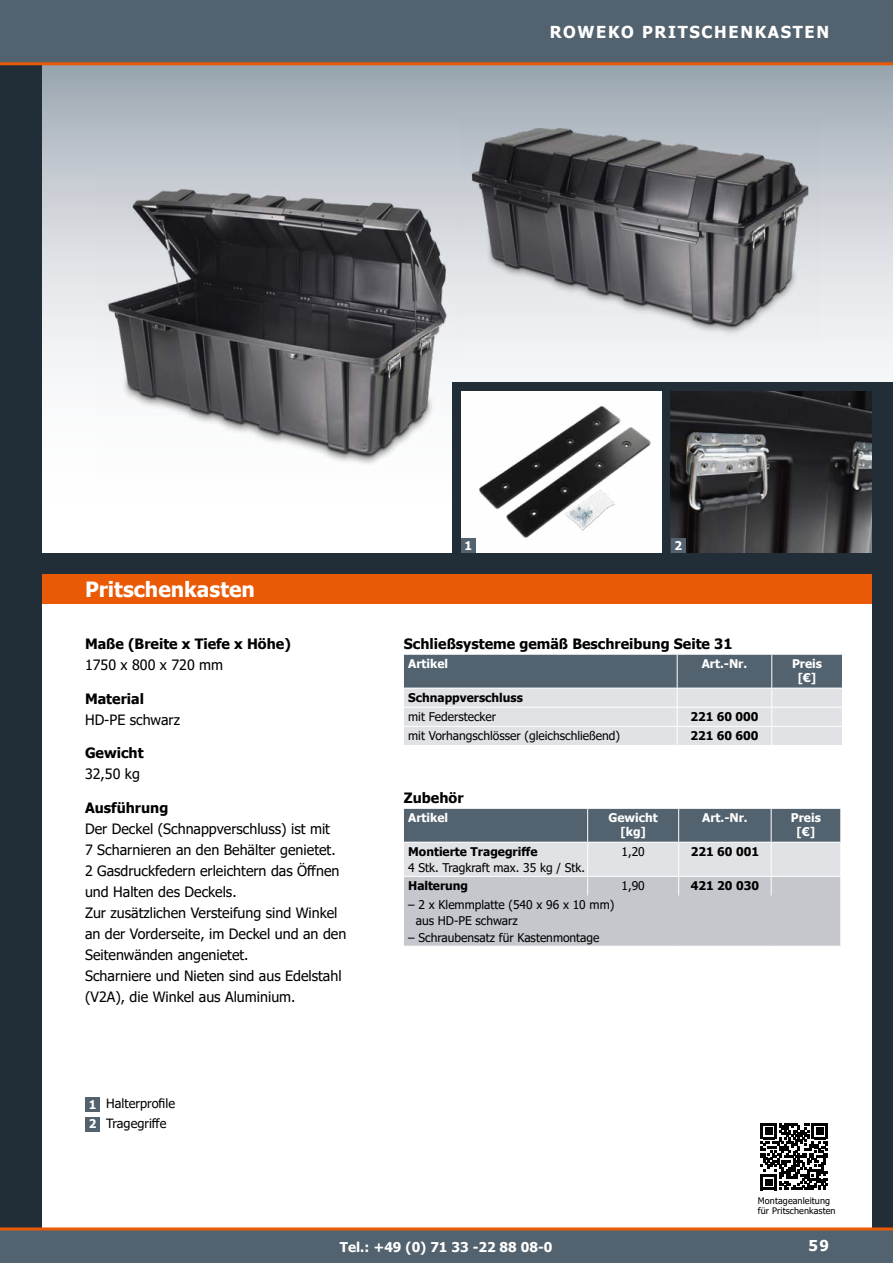
<style>
.page{position:relative;width:893px;height:1263px;background:#212d37}
.page>*{position:absolute;margin:0;border:0;box-sizing:border-box;transform-origin:0 0}
.t1{font:700 21px "Tahoma";color:#fff}
.t2{font:700 16.5px "Tahoma";letter-spacing:.1em;color:#fff}
.t3{font:700 15px "Tahoma";color:#fff}
.t4{font:14.25px/21px "Tahoma";color:#000}
.t5{font:700 14.25px "Tahoma";color:#000}
.t6{font:700 13.5px "Tahoma";color:#fff}
.t7{font:12.75px/19.5px "Tahoma";color:#000}
.t8{font:12px/16.5px "Tahoma";color:#000}
.t9{font:700 12px "Tahoma";color:#000}
.t10{font:700 12px/13.5px "Tahoma";color:#fff;text-align:center}
.t11{font:9px/10.5px "Tahoma";letter-spacing:.01em;color:#000}
.s1{font-weight:700;font-size:12px;color:#fff}
</style>
<div class="page">
<svg style="left:43px;top:65px;width:850px;height:488px;background:#cfd4d9"></svg>
<div style="left:43px;top:604px;width:829px;height:659px;background:#fff"></div>
<img style="left:98px;top:173px;width:363px;height:309px">
<img style="left:461px;top:116px;width:359px;height:225px">
<div style="left:453px;top:383px;width:440px;height:174px;background:#212d37"></div>
<img style="left:671px;top:391px;width:201px;height:162px">
<img style="left:461px;top:391px;width:201px;height:162px">
<div style="left:0;top:1229px;width:893px;height:34px;background:#52626e"></div>
<div style="left:0;top:0;width:893px;height:64px;background:#52626e"></div>
<hr style="left:0;top:62px;width:893px;height:3px;background:#ea5a06">
<div style="left:43px;top:574px;width:829px;height:30px;background:#ea5a06"></div>
<hr style="left:0;top:1227px;width:893px;height:3px;background:#ea5a06">
<hr style="left:0;top:0;width:1px;height:64px;background:#52626e">
<svg style="left:404px;top:655px;width:438px;height:90px;background:#aeb4bb"></svg>
<svg style="left:404px;top:809px;width:436px;height:137px;background:#b1b6bd"></svg>
<hr style="left:678px;top:809px;width:1px;height:33px;background:#fff">
<hr style="left:771px;top:809px;width:1px;height:33px;background:#fff">
<hr style="left:678px;top:842px;width:1px;height:34px;background:#fff">
<hr style="left:771px;top:842px;width:1px;height:34px;background:#fff">
<hr style="left:587px;top:809px;width:1px;height:33px;background:#fff">
<hr style="left:587px;top:842px;width:1px;height:34px;background:#fff">
<div style="left:85px;top:1097px;width:15px;height:15px;background:#52626e"></div>
<div style="left:85px;top:1117px;width:15px;height:14px;background:#52626e"></div>
<div style="left:671px;top:538px;width:15px;height:15px;background:#52626e"></div>
<div style="left:461px;top:538px;width:15px;height:15px;background:#52626e"></div>
<svg style="left:761px;top:1123px;width:67px;height:67px"></svg>
<p class="t2" style="left:550px;top:20px;width:281px">ROWEKO PRITSCHENKASTEN</p>
<h1 class="t1" style="left:85px;top:574px;width:171px">Pritschenkasten</h1>
<p class="t5" style="left:85px;top:634px;width:207px">Maße (Breite x Tiefe x Höhe)</p>
<p class="t4" style="left:85px;top:655px;width:140px">1750 x 800 x 720 mm</p>
<p class="t5" style="left:85px;top:688px;width:60px">Material</p>
<p class="t4" style="left:85px;top:710px;width:96px">HD-PE schwarz</p>
<p class="t5" style="left:85px;top:743px;width:60px">Gewicht</p>
<p class="t4" style="left:85px;top:764px;width:56px">32,50 kg</p>
<p class="t5" style="left:85px;top:798px;width:85px">Ausführung</p>
<p class="t4" style="left:85px;top:819px;width:263px">Der Deckel (Schnappverschluss) ist mit<br>7 Scharnieren an den Behälter genietet.<br>2 Gasdruckfedern erleichtern das Öffnen und Halten des Deckels.<br>Zur zusätzlichen Versteifung sind Winkel an der Vorderseite, im Deckel und an den Seitenwänden angenietet.<br>Scharniere und Nieten sind aus Edelstahl (V2A), die Winkel aus Aluminium.</p>
<p class="t7" style="left:89px;top:1094px;width:88px"><span class="s1">1</span> Halterprofile<br><span class="s1">2</span> Tragegriffe</p>
<p class="t10" style="left:464px;top:539px;width:9px">1</p>
<p class="t10" style="left:674px;top:539px;width:9px">2</p>
<p class="t5" style="left:404px;top:634px;width:330px">Schließsysteme gemäß Beschreibung Seite 31</p>
<p class="t10" style="left:408px;top:657px;width:42px">Artikel</p>
<p class="t10" style="left:702px;top:657px;width:47px">Art.-Nr.</p>
<p class="t10" style="left:792px;top:657px;width:32px">Preis [€]</p>
<p class="t9" style="left:408px;top:689px;width:116px">Schnappverschluss</p>
<p class="t8" style="left:408px;top:709px;width:89px">mit Federstecker</p>
<p class="t9" style="left:690px;top:708px;width:70px">221 60 000</p>
<p class="t8" style="left:408px;top:728px;width:213px">mit Vorhangschlösser (gleichschließend)</p>
<p class="t9" style="left:690px;top:727px;width:70px">221 60 600</p>
<p class="t5" style="left:404px;top:788px;width:61px">Zubehör</p>
<p class="t10" style="left:408px;top:812px;width:42px">Artikel</p>
<p class="t10" style="left:608px;top:812px;width:51px">Gewicht [kg]</p>
<p class="t10" style="left:702px;top:812px;width:47px">Art.-Nr.</p>
<p class="t10" style="left:791px;top:812px;width:32px">Preis [€]</p>
<p class="t9" style="left:408px;top:843px;width:131px">Montierte Tragegriffe</p>
<p class="t8" style="left:408px;top:860px;width:178px">4 Stk. Tragkraft max. 35 kg / Stk.</p>
<p class="t8" style="left:621px;top:844px;width:25px">1,20</p>
<p class="t9" style="left:691px;top:843px;width:70px">221 60 001</p>
<p class="t9" style="left:408px;top:877px;width:61px">Halterung</p>
<p class="t8" style="left:621px;top:878px;width:25px">1,90</p>
<p class="t9" style="left:691px;top:877px;width:70px">421 20 030</p>
<p class="t8" style="left:416px;top:897px;width:200px;text-indent:-8px">– 2 x Klemmplatte (540 x 96 x 10 mm) aus HD-PE schwarz</p>
<p class="t8" style="left:408px;top:930px;width:193px">– Schraubensatz für Kastenmontage</p>
<p class="t11" style="left:758px;top:1195px;width:79px">Montageanleitung für Pritschenkasten</p>
<p class="t6" style="left:340px;top:1237px;width:214px">Tel.: +49 (0) 71 33 -22 88 08-0</p>
<p class="t3" style="left:809px;top:1235px;width:22px">59</p>
</div>
